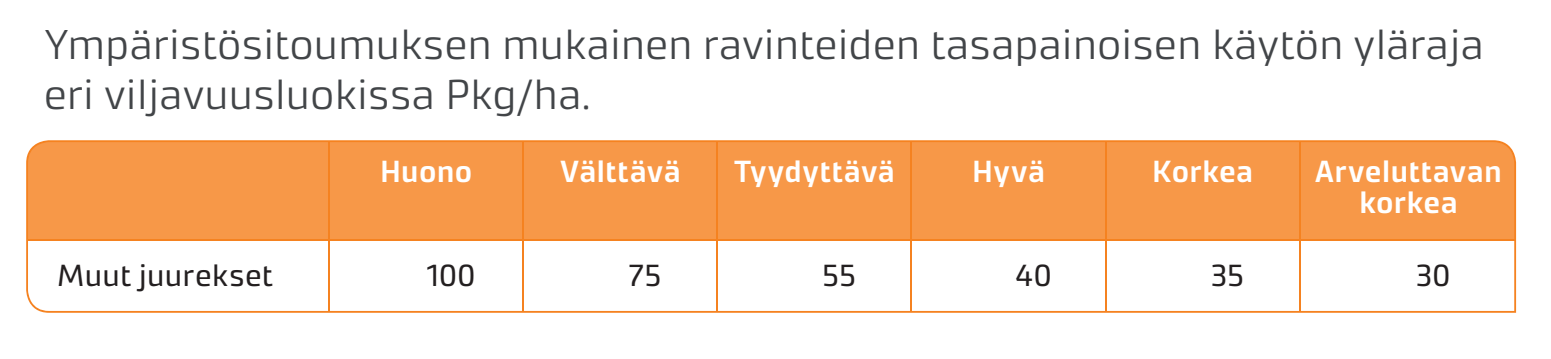
<style>
.page{position:relative;width:1551px;height:359px;background:#fff}
.page>*{position:absolute;margin:0;border:0;box-sizing:border-box;transform-origin:0 0}
.t1{font:300 42px/50.4px "Accura";color:#424548}
.t2{font:600 30.8px/31.5px "Accura";letter-spacing:.01em;color:#fff;text-align:center}
.t3{font:30.8px "Accura";letter-spacing:.005em;color:#231f20}
</style>
<div class="page">
<svg style="left:26px;top:140px;width:1490px;height:173px;fill:#f79848"></svg>
<p class="t1" style="left:44px;top:18px;width:1441px">Ympäristösitoumuksen mukainen ravinteiden tasapainoisen käytön yläraja eri viljavuusluokissa Pkg/ha.</p>
<p class="t2" style="left:380px;top:155px;width:94px">Huono</p>
<p class="t2" style="left:560px;top:155px;width:122px">Välttävä</p>
<p class="t2" style="left:734px;top:155px;width:163px">Tyydyttävä</p>
<p class="t2" style="left:972px;top:155px;width:74px">Hyvä</p>
<p class="t2" style="left:1152px;top:155px;width:103px">Korkea</p>
<p class="t2" style="left:1314px;top:155px;width:188px">Arveluttavan korkea</p>
<p class="t3" style="left:57px;top:257px;width:218px">Muut juurekset</p>
<p class="t3" style="left:426px;top:257px;width:51px">100</p>
<p class="t3" style="left:628px;top:257px;width:35px">75</p>
<p class="t3" style="left:822px;top:257px;width:36px">55</p>
<p class="t3" style="left:1015px;top:257px;width:38px">40</p>
<p class="t3" style="left:1210px;top:257px;width:35px">35</p>
<p class="t3" style="left:1415px;top:257px;width:36px">30</p>
</div>
